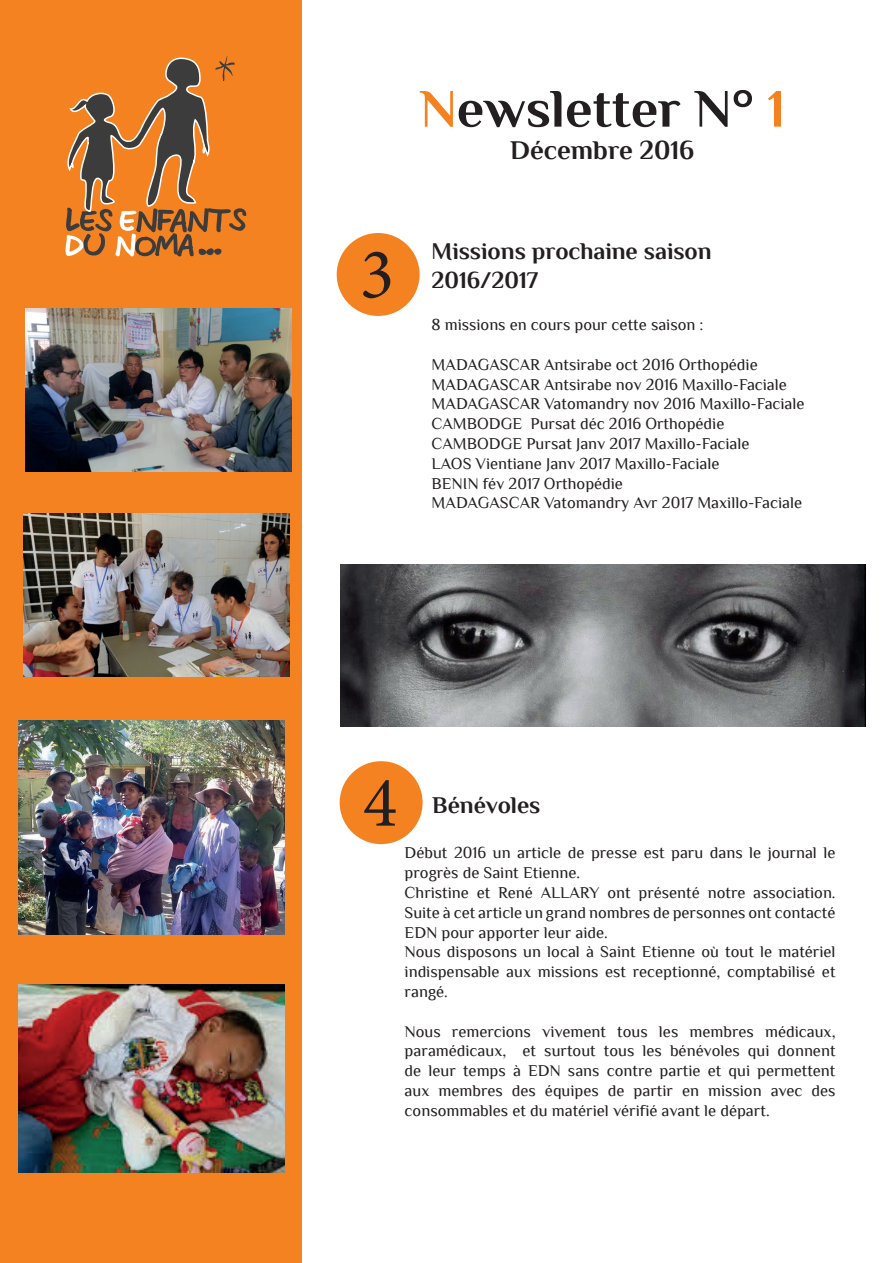
<style>
.page{position:relative;width:893px;height:1263px;background:#fff}
.page>*{position:absolute;margin:0;border:0;box-sizing:border-box;transform-origin:0 0}
.t1{font:72px "Minion Pro";color:#231f20}
.t2{font:700 54px "Philosopher";color:#231f20}
.t3{font:700 27px "Philosopher";color:#231f20}
.t4{font:700 24px/28.8px "Philosopher";color:#231f20}
.t5{font:16.5px/19.8px "Philosopher";color:#231f20}
.s1{color:#f58220}
</style>
<div class="page">
<div style="left:0;top:0;width:302px;height:1263px;background:#f58220"></div>
<svg style="left:65px;top:56px;width:182px;height:201px"></svg>
<div style="left:337px;top:233px;width:83px;height:83px;background:#f58220;border-radius:50%"></div>
<div style="left:340px;top:761px;width:83px;height:83px;background:#f58220;border-radius:50%"></div>
<img style="left:341px;top:565px;width:524px;height:161px">
<img style="left:19px;top:720px;width:266px;height:215px">
<img style="left:25px;top:309px;width:266px;height:162px">
<img style="left:23px;top:514px;width:266px;height:162px">
<img style="left:19px;top:984px;width:266px;height:188px">
<h2 class="t2" style="left:420px;top:80px;width:367px"><span class="s1">N</span>ewsletter N° <span class="s1">1</span></h2>
<h3 class="t3" style="left:510px;top:136px;width:186px">Décembre 2016</h3>
<h1 class="t1" style="left:360px;top:226px;width:36px">3</h1>
<h3 class="t4" style="left:431px;top:237px;width:282px">Missions prochaine saison<br>2016/2017</h3>
<p class="t5" style="left:431px;top:315px;width:274px">8 missions en cours pour cette saison :</p>
<p class="t5" style="left:431px;top:355px;width:375px">MADAGASCAR Antsirabe oct 2016 Orthopédie MADAGASCAR Antsirabe nov 2016 Maxillo-Faciale MADAGASCAR Vatomandry nov 2016 Maxillo-Faciale CAMBODGE Pursat déc 2016 Orthopédie CAMBODGE Pursat Janv 2017 Maxillo-Faciale<br>LAOS Vientiane Janv 2017 Maxillo-Faciale<br>BENIN fév 2017 Orthopédie<br>MADAGASCAR Vatomandry Avr 2017 Maxillo-Faciale</p>
<h1 class="t1" style="left:363px;top:754px;width:36px">4</h1>
<h3 class="t4" style="left:432px;top:791px;width:110px">Bénévoles</h3>
<p class="t5" style="left:405px;top:843px;width:432px">Début 2016 un article de presse est paru dans le journal le progrès de Saint Etienne.<br>Christine et René ALLARY ont présenté notre association.<br>Suite à cet article un grand nombres de personnes ont contacté EDN pour apporter leur aide.<br>Nous disposons un local à Saint Etienne où tout le matériel indispensable aux missions est receptionné, comptabilisé et rangé.</p>
<p class="t5" style="left:405px;top:1021px;width:432px;text-align:justify">Nous remercions vivement tous les membres médicaux, paramédicaux, et surtout tous les bénévoles qui donnent de leur temps à EDN sans contre partie et qui permettent aux membres des équipes de partir en mission avec des consommables et du matériel vérifié avant le départ.</p>
</div>
